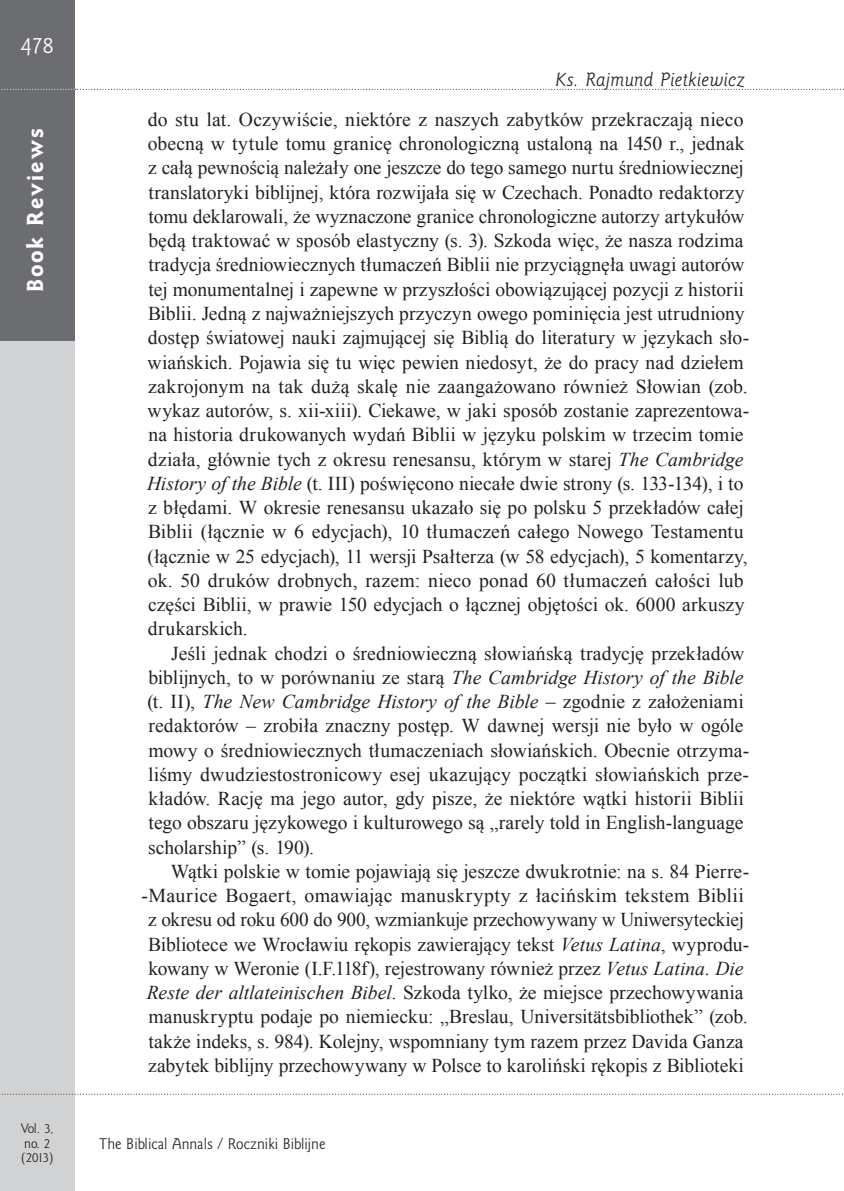
<style>
.page{position:relative;width:844px;height:1191px;background:#fff}
.page>*{position:absolute;margin:0;border:0;box-sizing:border-box;transform-origin:0 0}
.t1{font:21px "Goldy EFN Heavy";letter-spacing:.095em;color:#fff}
.t2{font:21px "Goldy EFN";color:#fff}
.Akapit{font:19.6px/24.3px "Times New Roman";color:#231f20}
.t3{font:italic 17.5px "Goldy EFN";letter-spacing:.01em;color:#231f20}
.t4{font:14px "Goldy EFN";color:#231f20}
.t5{font:12.25px/14.7px "Goldy EFN";color:#231f20}
.s1{font-style:italic}
</style>
<div class="page">
<div style="left:0;top:0;width:74px;height:1191px;background:#d1d2d4"></div>
<div style="left:0;top:0;width:74px;height:89px;background:#6c6d70"></div>
<svg style="left:2px;top:1093px;width:841px;height:1px"></svg>
<div style="left:0;top:89px;width:75px;height:251px;background:#6c6d70"></div>
<svg style="left:1px;top:89px;width:843px;height:1px"></svg>
<p class="t2" style="left:21px;top:33px;width:34px">478</p>
<p class="t1" style="left:22px;top:292px;width:165px;rotate:-90deg">Book Reviews</p>
<p class="t5" style="left:21px;top:1121px;width:34px">Vol. 3, no. 2 (2013)</p>
<p class="t3" style="left:555px;top:70px;width:191px">Ks. Rajmund Pietkiewicz</p>
<p class="Akapit" style="left:147px;top:107px;width:603px">do stu lat. Oczywiście, niektóre z naszych zabytków przekraczają nieco obecną w tytule tomu granicę chronologiczną ustaloną na 1450 r., jednak z całą pewnością należały one jeszcze do tego samego nurtu średniowiecznej translatoryki biblijnej, która rozwijała się w Czechach. Ponadto redaktorzy tomu deklarowali, że wyznaczone granice chronologiczne autorzy artykułów będą traktować w sposób elastyczny (s. 3). Szkoda więc, że nasza rodzima tradycja średniowiecznych tłumaczeń Biblii nie przyciągnęła uwagi autorów tej monumentalnej i zapewne w przyszłości obowiązującej pozycji z historii Biblii. Jedną z najważniejszych przyczyn owego pominięcia jest utrudniony dostęp światowej nauki zajmującej się Biblią do literatury w językach sło&shy;wiańskich. Pojawia się tu więc pewien niedosyt, że do pracy nad dziełem zakrojonym na tak dużą skalę nie zaangażowano również Słowian (zob. wykaz autorów, s. xii-‑xiii). Ciekawe, w jaki sposób zostanie zaprezentowa&shy;na historia drukowanych wydań Biblii w języku polskim w trzecim tomie działa, głównie tych z okresu renesansu, którym w starej <span class="s1">The Cambridge History of the Bible</span> (t. III) poświęcono niecałe dwie strony (s. 133-‑ 134), i to z błędami. W okresie renesansu ukazało się po polsku 5 przekładów całej Biblii (łącznie w 6 edycjach), 10 tłumaczeń całego Nowego Testamentu (łącznie w 25 edycjach), 11 wersji Psałterza (w 58 edycjach), 5 komentarzy, ok. 50 druków drobnych, razem: nieco ponad 60 tłumaczeń całości lub części Biblii, w prawie 150 edycjach o łącznej objętości ok. 6000 arkuszy drukarskich.</p>
<p class="Akapit" style="left:147px;top:640px;width:603px;text-indent:24px">Jeśli jednak chodzi o średniowieczną słowiańską tradycję przekładów biblijnych, to w porównaniu ze starą <span class="s1">The Cambridge History of the Bible </span>(t. II), <span class="s1">The New Cambridge History of the Bible</span> – zgodnie z założeniami redaktorów – zrobiła znaczny postęp. W dawnej wersji nie było w ogóle mowy o średniowiecznych tłumaczeniach słowiańskich. Obecnie otrzyma&shy;liśmy dwudziestostronicowy esej ukazujący początki słowiańskich prze&shy;kładów. Rację ma jego autor, gdy pisze, że niektóre wątki historii Biblii tego obszaru językowego i kulturowego są „rarely told in English-‑language scholarship” (s. 190).</p>
<p class="Akapit" style="left:142px;top:858px;width:609px;text-align:right">Wątki polskie w tomie pojawiają się jeszcze dwukrotnie: na s. 84 Pierre-‑Maurice Bogaert, omawiając manuskrypty z łacińskim tekstem Biblii z okresu od roku 600 do 900, wzmiankuje przechowywany w Uniwersyteckiej Bibliotece we Wrocławiu rękopis zawierający tekst <span class="s1">Vetus Latina</span>, wyprodu&shy;kowany w Weronie (I.F.118f), rejestrowany również przez <span class="s1">Vetus Latina. Die Reste der altlateinischen Bibel</span>. Szkoda tylko, że miejsce przechowywania manuskryptu podaje po niemiecku: „Breslau, Universitätsbibliothek” (zob. także indeks, s. 984). Kolejny, wspomniany tym razem przez Davida Ganza zabytek biblijny przechowywany w Polsce to karoliński rękopis z Biblioteki</p>
<p class="t4" style="left:99px;top:1134px;width:227px">The Biblical Annals / Roczniki Biblijne</p>
</div>
